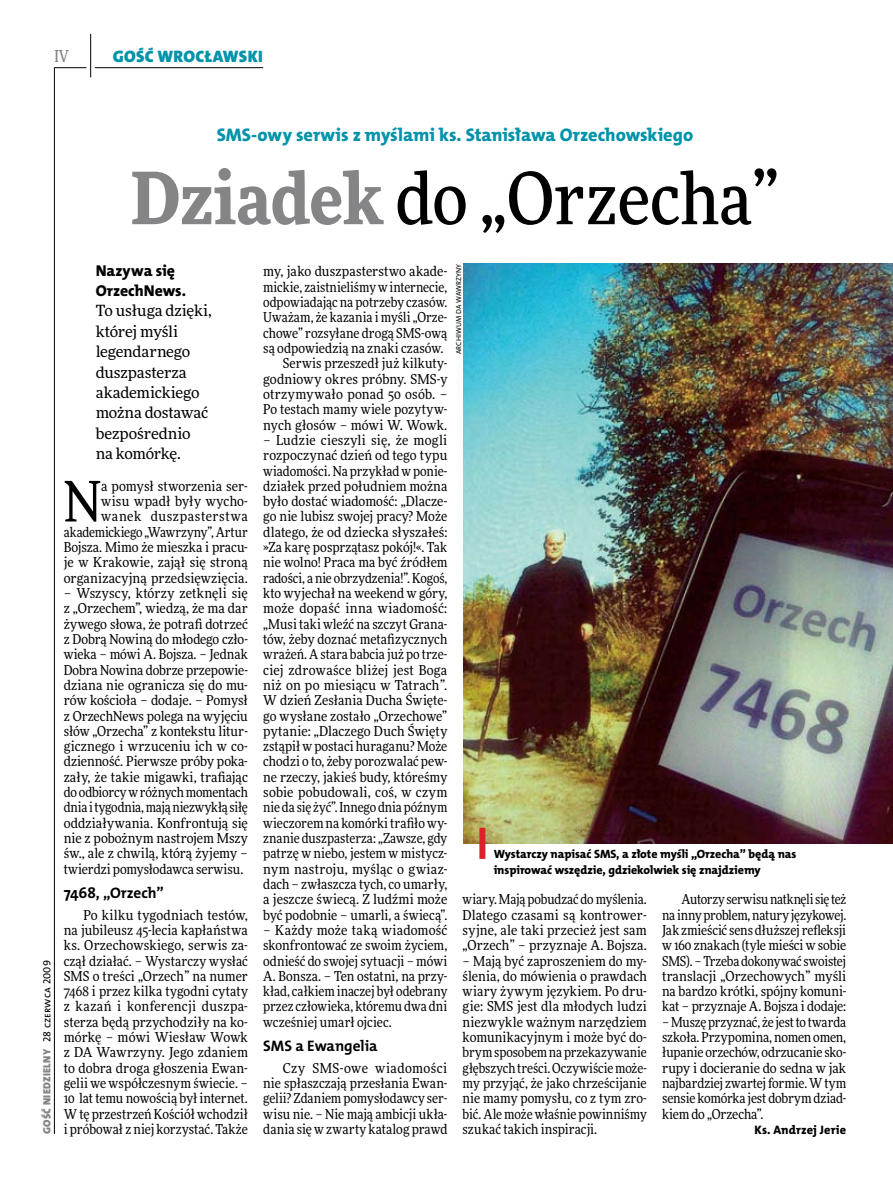
<style>
.page{position:relative;width:893px;height:1191px;background:#fff}
.page>*{position:absolute;margin:0;border:0;box-sizing:border-box;transform-origin:0 0}
.t1{font:500 72px "Freeday Narrow";color:#000}
.t2{font:55.95px "Freeday Narrow News";color:#000}
.t3{font:18.3px "The Mix HP8 Ex Bld";letter-spacing:-.005em;color:#0093aa}
.t4{font:16.65px "The Mix HP9 Blk";letter-spacing:.02em;color:#0093aa}
.t5{font:500 16.5px "Freeday Narrow";color:#858486;scale:.9 1}
.t6{font:15.75px/20.4px "The Mix HP8 Ex Bld";color:#000}
.t7{font:15.45px/20.4px "Freeday News";letter-spacing:-.01em;color:#000}
.t8{font:15.3px "The Mix HP7 Bld";color:#000}
.t9{font:13.65px/15.3px "Freeday Narrow News";letter-spacing:.005em;color:#000;text-align:justify}
.t10{font:12.3px "The Mix HP8 Ex Bld";letter-spacing:.01em;color:#000}
.t11{font:12px/15.3px "The Mix HP8 Ex Bld";letter-spacing:-.005em;color:#000}
.t12{font:10.5px "The Mix HP9 Blk";letter-spacing:.025em;color:#858486}
.t13{font:7.2px "The Mix HP5 Plain";letter-spacing:.005em;color:#000}
.s1{font-weight:900;color:#858486}
.s2{font-family:"The Mix HP5 Plain";color:#000}
</style>
<div class="page">
<hr style="left:54px;top:67px;width:1px;height:1067px;background:#000">
<hr style="left:90px;top:34px;width:1px;height:43px;background:#000">
<hr style="left:54px;top:67px;width:32px;height:1px;background:#000">
<hr style="left:95px;top:67px;width:168px;height:1px;background:#000">
<img style="left:464px;top:263px;width:429px;height:580px">
<div style="left:479px;top:827px;width:6px;height:32px;background:#df1f2a"></div>
<p class="t5" style="left:54px;top:46px;width:17px">IV</p>
<p class="t4" style="left:113px;top:46px;width:152px">GOŚĆ WROCŁAWSKI</p>
<h3 class="t3" style="left:217px;top:123px;width:478px">SMS-owy serwis z myślami ks. Stanisława Orzechowskiego</h3>
<h1 class="t1" style="left:131px;top:154px;width:650px"><span class="s1">Dziadek</span> do „Orzecha”</h1>
<p class="t12" style="left:40px;top:1134px;width:175px;rotate:-90deg">GOŚĆ NIEDZIELNY <span class="s2">28 czerwca 2009</span></p>
<p class="t6" style="left:96px;top:260px;width:92px">Nazywa się<br>OrzechNews.</p>
<p class="t7" style="left:96px;top:300px;width:118px">To usługa dzięki, której myśli legendarnego duszpasterza akademickiego można dostawać bezpośrednio<br>na komórkę.</p>
<p class="t9" style="left:64px;top:478px;width:186px;text-align:right">a pomysł stworzenia ser-<br>wisu wpadł były wycho&shy;wanek duszpasterstwa akademickiego „Wawrzyny”, Artur<br>Bojsza. Mimo że mieszka i pracu&shy;je w Krakowie, zajął się stroną organizacyjną przedsięwzięcia.</p>
<p class="t9" style="left:64px;top:585px;width:186px">– Wszyscy, którzy zetknęli się z „Orzechem”, wiedzą, że ma dar żywego słowa, że potrafi dotrzeć z Dobrą Nowiną do młodego czło&shy;wieka – mówi A. Bojsza. – Jednak Dobra Nowina dobrze przepowie&shy;dziana nie ogranicza się do mu&shy;rów kościoła – dodaje. – Pomysł z OrzechNews polega na wyjęciu słów „Orzecha” z kontekstu litur&shy;gicznego i wrzuceniu ich w co&shy;dzienność. Pierwsze próby poka&shy;zały, że takie migawki, trafiając do odbiorcy wróżnych momentach dnia itygodnia, mają niezwykłą siłę oddziaływania. Konfrontują się nie z pobożnym nastrojem Mszy św., ale z chwilą, którą żyjemy – twierdzi pomysłodawca serwisu.</p>
<p class="t8" style="left:64px;top:882px;width:102px">7468, „Orzech”</p>
<p class="t9" style="left:64px;top:907px;width:186px;text-indent:20px">Po kilku tygodniach testów, na jubileusz 45-lecia kapłaństwa ks. Orzechowskiego, serwis za&shy;czął działać. – Wystarczy wysłać SMS o treści „Orzech” na numer 7468 i przez kilka tygodni cytaty z kazań i konferencji duszpa&shy;sterza będą przychodziły na ko&shy;mórkę – mówi Wiesław Wowk z DA Wawrzyny. Jego zdaniem to dobra droga głoszenia Ewan&shy;gelii we współczesnym świecie. – 10 lat temu nowością był internet.<br>W tę przestrzeń Kościół wchodził i próbował z niej korzystać. Także</p>
<h2 class="t2" style="left:64px;top:467px;width:39px">N</h2>
<p class="t9" style="left:263px;top:264px;width:186px;text-align:right">my, jako duszpasterstwo akade&shy;mickie, zaistnieliśmy w internecie, odpowiadając na potrzeby czasów.<br>Uważam, że kazania i myśli „Orze&shy;chowe” rozsyłane drogą SMS-ową są odpowiedzią na znaki czasów.<br>Serwis przeszedł już kilkuty&shy;godniowy okres próbny. SMS-y otrzymywało ponad 50 osób. –<br>Po testach mamy wiele pozytyw&shy;nych głosów – mówi W. Wowk.</p>
<p class="t9" style="left:263px;top:432px;width:186px">– Ludzie cieszyli się, że mogli rozpoczynać dzień od tego typu wiadomości. Na przykład w ponie&shy;działek przed południem można było dostać wiadomość: „Dlacze&shy;go nie lubisz swojej pracy? Może dlatego, że od dziecka słyszałeś: »Za karę posprzątasz pokój!«. Tak nie wolno! Praca ma być źródłem radości, a nie obrzydzenia!”. Kogoś, kto wyjechał na weekend w góry, może dopaść inna wiadomość: „Musi taki wleźć na szczyt Grana&shy;tów, żeby doznać metafizycznych wrażeń. Astara babcia już po trze&shy;ciej zdrowaśce bliżej jest Boga niż on po miesiącu w Tatrach”.<br>W dzień Zesłania Ducha Święte&shy;go wysłane zostało „Orzechowe” pytanie: „Dlaczego Duch Święty zstąpił w postaci huraganu? Może chodzi o to, żeby porozwalać pew&shy;ne rzeczy, jakieś budy, któreśmy sobie pobudowali, coś, w czym nie da się żyć”. Innego dnia późnym wieczorem na komórki trafiło wy&shy;znanie duszpasterza: „Zawsze, gdy patrzę w niebo, jestem w mistycz&shy;nym nastroju, myśląc o gwiaz&shy;dach – zwłaszcza tych, co umarły, a jeszcze świecą. Z ludźmi może być podobnie – umarli, a świecą”.</p>
<p class="t9" style="left:263px;top:922px;width:186px">– Każdy może taką wiadomość skonfrontować ze swoim życiem, odnieść do swojej sytuacji – mówi A. Bonsza. – Ten ostatni, na przy&shy;kład, całkiem inaczej był odebrany przez człowieka, któremu dwa dni wcześniej umarł ojciec.</p>
<p class="t8" style="left:263px;top:1036px;width:116px">SMS a Ewangelia</p>
<p class="t9" style="left:263px;top:1060px;width:186px;text-indent:20px">Czy SMS-owe wiadomości nie spłaszczają przesłania Ewan&shy;gelii? Zdaniem pomysłodawcy ser&shy;wisu nie. – Nie mają ambicji ukła&shy;dania się w zwarty katalog prawd</p>
<p class="t13" style="left:454px;top:354px;width:91px;rotate:-90deg">Archiwum DA Wawrzyny</p>
<p class="t11" style="left:494px;top:846px;width:304px">Wystarczy napisać SMS, a złote myśli „Orzecha” będą nas inspirować wszędzie, gdziekolwiek się znajdziemy</p>
<p class="t9" style="left:463px;top:891px;width:186px">wiary. Mają pobudzać domyślenia.<br>Dlatego czasami są kontrower&shy;syjne, ale taki przecież jest sam „Orzech” – przyznaje A. Bojsza.</p>
<p class="t9" style="left:463px;top:953px;width:186px">– Mają być zaproszeniem do my&shy;ślenia, do mówienia o prawdach wiary żywym językiem. Po dru&shy;gie: SMS jest dla młodych ludzi niezwykle ważnym narzędziem komunikacyjnym i może być do&shy;brym sposobem na przekazywanie głębszych treści. Oczywiście może&shy;my przyjąć, że jako chrześcijanie nie mamy pomysłu, co z tym zro&shy;bić. Ale może właśnie powinniśmy szukać takich inspiracji.</p>
<p class="t9" style="left:662px;top:891px;width:186px;text-indent:20px">Autorzy serwisu natknęlisię też na inny problem, natury językowej.<br>Jak zmieścić sens dłuższej refleksji w 160 znakach (tyle mieści w sobie SMS). – Trzeba dokonywać swoistej translacji „Orzechowych” myśli na bardzo krótki, spójny komuni&shy;kat – przyznaje A. Bojsza i dodaje:</p>
<p class="t9" style="left:662px;top:1014px;width:186px">– Muszę przyznać, że jestto twarda szkoła. Przypomina, nomen omen, łupanie orzechów, odrzucanie sko&shy;rupy i docieranie do sedna w jak najbardziej zwartej formie. Wtym sensie komórka jest dobrym dziad&shy;kiem do „Orzecha”.</p>
<p class="t10" style="left:754px;top:1122px;width:93px">Ks. Andrzej Jerie</p>
</div>
